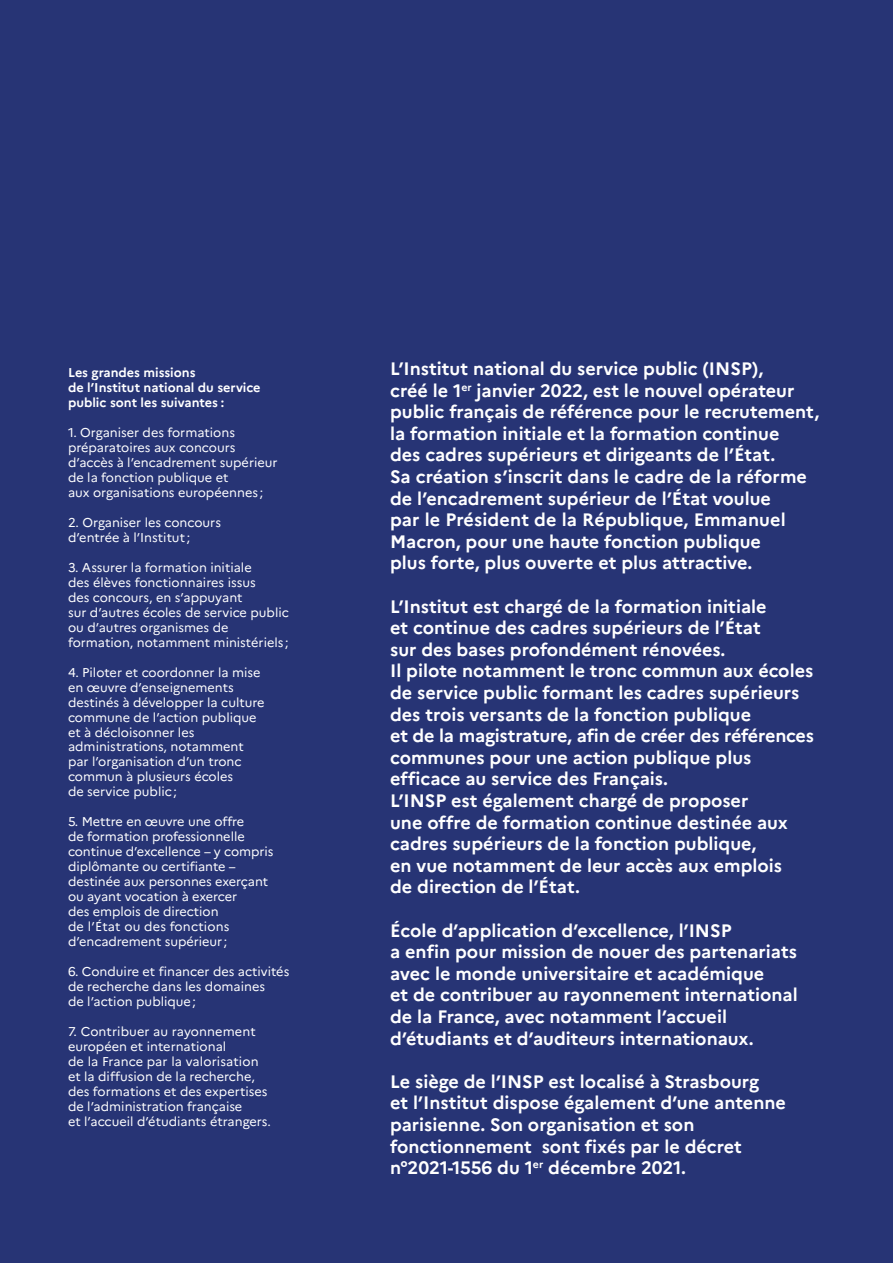
<style>
.page{position:relative;width:893px;height:1263px;background:#273475}
.page>*{position:absolute;margin:0;border:0;box-sizing:border-box;transform-origin:0 0}
.t1{font:700 18px/21.6px "Marianne";color:#fff}
.t2{font:12.75px/15px "Marianne";color:#fff}
.t3{font:700 12.75px/15px "Marianne";color:#fff}
</style>
<div class="page">
<p class="t3" style="left:68px;top:364px;width:194px">Les grandes missions<br>de l’Institut national du service public sont les suivantes :</p>
<p class="t2" style="left:68px;top:424px;width:211px">1. Organiser des formations préparatoires aux concours d’accès à l’encadrement supérieur de la fonction publique et<br>aux organisations européennes ;</p>
<p class="t2" style="left:68px;top:514px;width:154px">2. Organiser les concours d’entrée à l’Institut ;</p>
<p class="t2" style="left:68px;top:559px;width:222px">3. Assurer la formation initiale<br>des élèves fonctionnaires issus<br>des concours, en s’appuyant<br>sur d’autres écoles de service public ou d’autres organismes de formation, notamment ministériels ;</p>
<p class="t2" style="left:68px;top:664px;width:198px">4. Piloter et coordonner la mise en œuvre d’enseignements destinés à développer la culture commune de l’action publique et à décloisonner les administrations, notamment par l’organisation d’un tronc commun à plusieurs écoles<br>de service public;</p>
<p class="t2" style="left:68px;top:814px;width:207px">5. Mettre en œuvre une offre<br>de formation professionnelle continue d’excellence – y compris diplômante ou certifiante – destinée aux personnes exerçant ou ayant vocation à exercer<br>des emplois de direction<br>de l’État ou des fonctions d’encadrement supérieur;</p>
<p class="t2" style="left:68px;top:964px;width:223px">6. Conduire et financer des activités de recherche dans les domaines<br>de l’action publique;</p>
<p class="t2" style="left:68px;top:1024px;width:204px">7. Contribuer au rayonnement européen et international<br>de la France par la valorisation et la diffusion de la recherche, des formations et des expertises de l’administration française<br>et l’accueil d’étudiants étrangers.</p>
<p class="t1" style="left:390px;top:358px;width:431px">L’Institut national du service public (INSP),<br>créé le 1<sup>er</sup> janvier 2022, est le nouvel opérateur public français de référence pour le recrutement, la formation initiale et la formation continue<br>des cadres supérieurs et dirigeants de l’État.<br>Sa création s’inscrit dans le cadre de la réforme de l’encadrement supérieur de l’État voulue<br>par le Président de la République, Emmanuel Macron, pour une haute fonction publique<br>plus forte, plus ouverte et plus attractive.</p>
<p class="t1" style="left:390px;top:595px;width:425px">L’Institut est chargé de la formation initiale<br>et continue des cadres supérieurs de l’État<br>sur des bases profondément rénovées.<br>Il pilote notamment le tronc commun aux écoles de service public formant les cadres supérieurs des trois versants de la fonction publique<br>et de la magistrature, afin de créer des références communes pour une action publique plus efficace au service des Français.<br>L’INSP est également chargé de proposer<br>une offre de formation continue destinée aux cadres supérieurs de la fonction publique,<br>en vue notamment de leur accès aux emplois<br>de direction de l’État.</p>
<p class="t1" style="left:390px;top:919px;width:409px">École d’application d’excellence, l’INSP<br>a enfin pour mission de nouer des partenariats avec le monde universitaire et académique<br>et de contribuer au rayonnement international de la France, avec notamment l’accueil d’étudiants et d’auditeurs internationaux.</p>
<p class="t1" style="left:390px;top:1070px;width:397px">Le siège de l’INSP est localisé à Strasbourg<br>et l’Institut dispose également d’une antenne parisienne. Son organisation et son fonctionnement sont fixés par le décret n°2021-1556 du 1<sup>er</sup> décembre 2021.</p>
</div>
